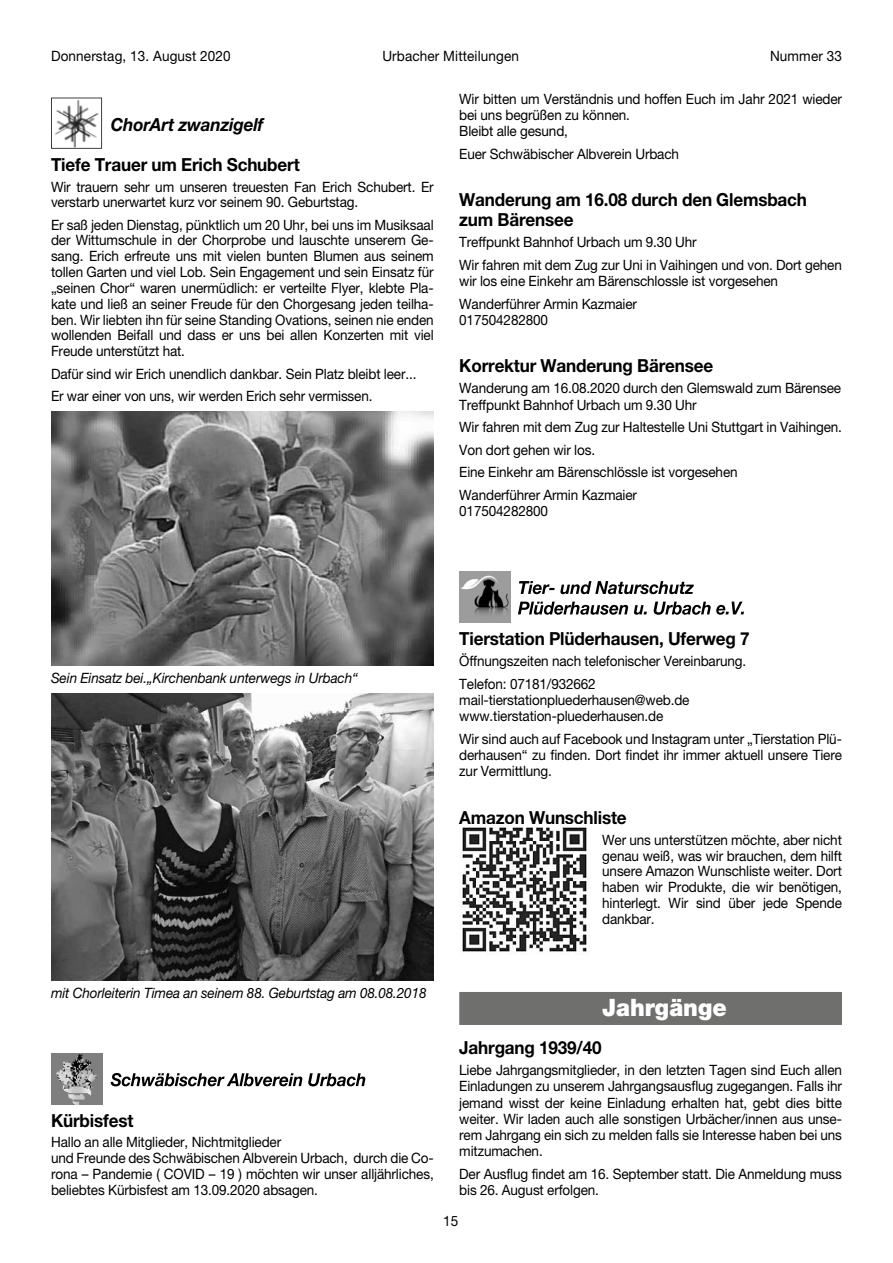
<style>
.page{position:relative;width:893px;height:1263px;background:#fff}
.page>*{position:absolute;margin:0;border:0;box-sizing:border-box;transform-origin:0 0}
.t1{font:900 24px "Helvetica Neue LT Pro";color:#fff;scale:.95 1}
.t2{font:700 18px/20px "Helvetica Neue LT Pro";letter-spacing:-.01em;color:#000;scale:.95 1}
.t3{font:italic 700 18px "Helvetica Neue LT";letter-spacing:-.01em;color:#000;scale:.95 1}
.t4{font:14.25px/16.2px "Helvetica Neue LT Pro";letter-spacing:-.01em;color:#000;scale:.95 1}
.t5{font:italic 14.25px "Helvetica Neue LT Pro";letter-spacing:-.01em;color:#000;scale:.95 1}
.t6{font:14.25px "Helvetica Neue LT Pro";letter-spacing:.01em;color:#000;scale:.95 1}
</style>
<div class="page">
<div style="left:459px;top:992px;width:383px;height:33px;background:#6f6f6e"></div>
<img style="left:459px;top:572px;width:51px;height:51px">
<svg style="left:519px;top:581px;width:175px;height:13px"></svg>
<svg style="left:518px;top:602px;width:110px;height:13px"></svg>
<svg style="left:634px;top:605px;width:13px;height:10px"></svg>
<svg style="left:654px;top:602px;width:90px;height:13px"></svg>
<img style="left:462px;top:825px;width:128px;height:129px">
<svg style="left:51px;top:98px;width:51px;height:51px"></svg>
<img style="left:51px;top:411px;width:383px;height:255px">
<img style="left:51px;top:694px;width:383px;height:287px">
<svg style="left:111px;top:1073px;width:191px;height:13px"></svg>
<svg style="left:308px;top:1073px;width:57px;height:13px"></svg>
<img style="left:51px;top:1053px;width:51px;height:51px">
<p class="t6" style="left:51px;top:48px;width:191px">Donnerstag, 13. August 2020</p>
<p class="t6" style="left:382px;top:48px;width:145px">Urbacher Mitteilungen</p>
<p class="t6" style="left:770px;top:48px;width:77px">Nummer 33</p>
<p class="t4" style="left:459px;top:90px;width:404px">Wir bitten um Verständnis und hoffen Euch im Jahr 2021 wieder bei uns begrüßen zu können.<br>Bleibt alle gesund,</p>
<p class="t4" style="left:459px;top:145px;width:233px">Euer Schwäbischer Albverein Urbach</p>
<p class="t2" style="left:459px;top:189px;width:368px">Wanderung am 16.08 durch den Glemsbach zum Bärensee</p>
<p class="t4" style="left:459px;top:231px;width:404px;line-height:22.5px">Treffpunkt Bahnhof Urbach um 9.30 Uhr<br>Wir fahren mit dem Zug zur Uni in Vaihingen und von. Dort gehen</p>
<p class="t4" style="left:459px;top:269px;width:337px;line-height:22.5px">wir los eine Einkehr am Bärenschlossle ist vorgesehen<br>Wanderführer Armin Kazmaier</p>
<p class="t4" style="left:459px;top:311px;width:95px">017504282800</p>
<p class="t2" style="left:459px;top:356px;width:269px">Korrektur Wanderung Bärensee</p>
<p class="t4" style="left:459px;top:380px;width:404px">Wanderung am 16.08.2020 durch den Glemswald zum Bärensee<br>Treffpunkt Bahnhof Urbach um 9.30 Uhr</p>
<p class="t4" style="left:459px;top:416px;width:404px;line-height:22.5px">Wir fahren mit dem Zug zur Haltestelle Uni Stuttgart in Vaihingen.<br>Von dort gehen wir los.<br>Eine Einkehr am Bärenschlössle ist vorgesehen<br>Wanderführer Armin Kazmaier</p>
<p class="t4" style="left:459px;top:503px;width:95px">017504282800</p>
<p class="t3" style="left:111px;top:113px;width:162px">ChorArt zwanzigelf</p>
<p class="t2" style="left:51px;top:154px;width:263px">Tiefe Trauer um Erich Schubert</p>
<p class="t4" style="left:51px;top:178px;width:404px">Wir trauern sehr um unseren treuesten Fan Erich Schubert. Er verstarb unerwartet kurz vor seinem 90. Geburtstag.</p>
<p class="t4" style="left:51px;top:216px;width:404px;text-align:justify">Er saß jeden Dienstag, pünktlich um 20 Uhr, bei uns im Musiksaal der Wittumschule in der Chorprobe und lauschte unserem Ge&shy;sang. Erich erfreute uns mit vielen bunten Blumen aus seinem tollen Garten und viel Lob. Sein Engagement und sein Einsatz für „seinen Chor“ waren unermüdlich: er verteilte Flyer, klebte Pla&shy;kate und ließ an seiner Freude für den Chorgesang jeden teilha&shy;ben. Wir liebten ihn für seine Standing Ovations, seinen nie enden wollenden Beifall und dass er uns bei allen Konzerten mit viel Freude unterstützt hat.</p>
<p class="t4" style="left:51px;top:362px;width:386px;line-height:22.2px">Dafür sind wir Erich unendlich dankbar. Sein Platz bleibt leer...<br>Er war einer von uns, wir werden Erich sehr vermissen.</p>
<p class="t5" style="left:51px;top:669px;width:324px">Sein Einsatz bei.„Kirchenbank unterwegs in Urbach“</p>
<p class="t2" style="left:459px;top:628px;width:307px">Tierstation Plüderhausen, Uferweg 7</p>
<p class="t4" style="left:459px;top:650px;width:304px;line-height:22.5px">Öffnungszeiten nach telefonischer Vereinbarung.<br>Telefon: 07181/932662</p>
<p class="t4" style="left:459px;top:692px;width:244px">mail-tierstationpluederhausen@web.de www.tierstation-pluederhausen.de</p>
<p class="t4" style="left:459px;top:730px;width:404px;text-align:justify">Wir sind auch auf Facebook und Instagram unter „Tierstation Plü&shy;derhausen“ zu finden. Dort findet ihr immer aktuell unsere Tiere zur Vermittlung.</p>
<p class="t2" style="left:459px;top:807px;width:178px">Amazon Wunschliste</p>
<p class="t4" style="left:602px;top:832px;width:254px;line-height:15.8px;text-align:justify">Wer uns unterstützen möchte, aber nicht genau weiß, was wir brauchen, dem hilft unsere Amazon Wunschliste weiter. Dort haben wir Produkte, die wir benötigen, hinterlegt. Wir sind über jede Spende dankbar.</p>
<p class="t5" style="left:51px;top:984px;width:397px">mit Chorleiterin Timea an seinem 88. Geburtstag am 08.08.2018</p>
<p class="t2" style="left:51px;top:1110px;width:88px">Kürbisfest</p>
<p class="t4" style="left:51px;top:1134px;width:404px">Hallo an alle Mitglieder, Nichtmitglieder<br>und Freunde des Schwäbischen Albverein Urbach, durch die Co&shy;rona – Pandemie ( COVID – 19 ) möchten wir unser alljährliches, beliebtes Kürbisfest am 13.09.2020 absagen.</p>
<h1 class="t1" style="left:602px;top:993px;width:133px">Jahrgänge</h1>
<p class="t2" style="left:459px;top:1037px;width:151px">Jahrgang 1939/40</p>
<p class="t4" style="left:459px;top:1062px;width:404px;text-align:justify">Liebe Jahrgangsmitglieder, in den letzten Tagen sind Euch allen Einladungen zu unserem Jahrgangsausflug zugegangen. Falls ihr jemand wisst der keine Einladung erhalten hat, gebt dies bitte weiter. Wir laden auch alle sonstigen Urbächer/innen aus unse&shy;rem Jahrgang ein sich zu melden falls sie Interesse haben bei uns mitzumachen.</p>
<p class="t4" style="left:459px;top:1165px;width:404px">Der Ausflug findet am 16. September statt. Die Anmeldung muss bis 26. August erfolgen.</p>
<p class="t4" style="left:443px;top:1213px;width:17px">15</p>
</div>
